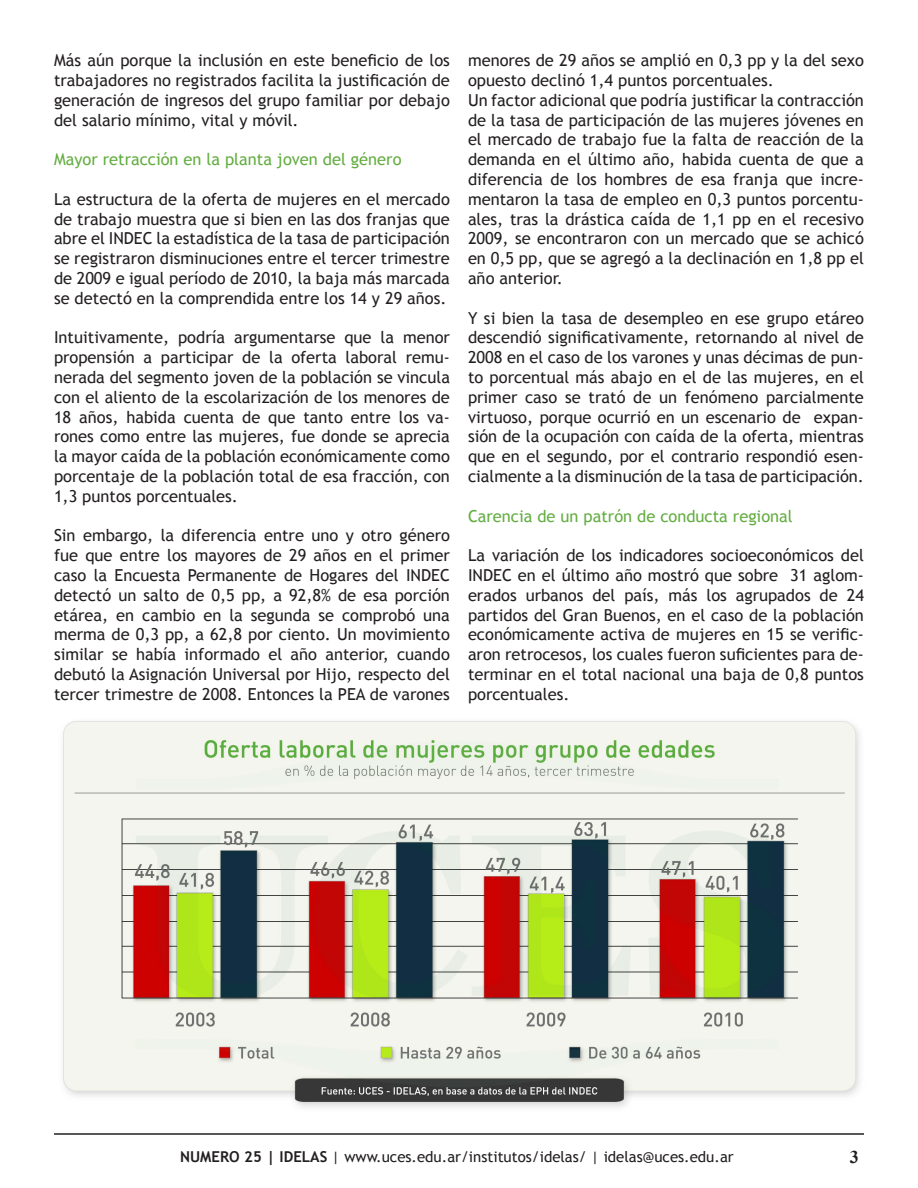
<style>
.page{position:relative;width:918px;height:1188px;background:#fff}
.page>*{position:absolute;margin:0;border:0;box-sizing:border-box;transform-origin:0 0}
.t1{font:700 18px "Times New Roman";color:#231f20}
.t2{font:16.5px/19.8px "Trebuchet MS";color:#231f20;text-align:justify}
.t3{font:16.5px "Trebuchet MS";color:#63ad41}
.t4{font:15px "Trebuchet MS";color:#231f20}
.s1{font-weight:700}
</style>
<div class="page">
<hr style="left:54px;top:1133px;width:810px;height:2px;background:#231f20">
<img style="left:62px;top:721px;width:798px;height:387px">
<p class="t2" style="left:54px;top:51px;width:397px">Más aún porque la inclusión en este beneficio de los trabajadores no registrados facilita la justificación de generación de ingresos del grupo familiar por debajo del salario mínimo, vital y móvil.</p>
<p class="t3" style="left:54px;top:150px;width:349px">Mayor retracción en la planta joven del género</p>
<p class="t2" style="left:54px;top:189px;width:398px">La estructura de la oferta de mujeres en el mercado de trabajo muestra que si bien en las dos franjas que abre el INDEC la estadística de la tasa de participación se registraron disminuciones entre el tercer trimestre de 2009 e igual período de 2010, la baja más marcada se detectó en la comprendida entre los 14 y 29 años.</p>
<p class="t2" style="left:54px;top:328px;width:398px">Intuitivamente, podría argumentarse que la menor propensión a participar de la oferta laboral remu&shy;nerada del segmento joven de la población se vincula con el aliento de la escolarización de los menores de 18 años, habida cuenta de que tanto entre los va&shy;rones como entre las mujeres, fue donde se aprecia la mayor caída de la población económicamente como porcentaje de la población total de esa fracción, con 1,3 puntos porcentuales.</p>
<p class="t2" style="left:54px;top:526px;width:398px">Sin embargo, la diferencia entre uno y otro género fue que entre los mayores de 29 años en el primer caso la Encuesta Permanente de Hogares del INDEC detectó un salto de 0,5 pp, a 92,8% de esa porción etárea, en cambio en la segunda se comprobó una merma de 0,3 pp, a 62,8 por ciento. Un movimiento similar se había informado el año anterior, cuando debutó la Asignación Universal por Hijo, respecto del tercer trimestre de 2008. Entonces la PEA de varones</p>
<p class="t2" style="left:468px;top:51px;width:398px;text-align:left">menores de 29 años se amplió en 0,3 pp y la del sexo opuesto declinó 1,4 puntos porcentuales.<br>Un factor adicional que podría justificar la contracción de la tasa de participación de las mujeres jóvenes en el mercado de trabajo fue la falta de reacción de la demanda en el último año, habida cuenta de que a diferencia de los hombres de esa franja que incre&shy;mentaron la tasa de empleo en 0,3 puntos porcentu&shy;ales, tras la drástica caída de 1,1 pp en el recesivo 2009, se encontraron con un mercado que se achicó en 0,5 pp, que se agregó a la declinación en 1,8 pp el año anterior.</p>
<p class="t2" style="left:468px;top:308px;width:397px">Y si bien la tasa de desempleo en ese grupo etáreo descendió significativamente, retornando al nivel de 2008 en el caso de los varones y unas décimas de pun&shy;to porcentual más abajo en el de las mujeres, en el primer caso se trató de un fenómeno parcialmente virtuoso, porque ocurrió en un escenario de expan&shy;sión de la ocupación con caída de la oferta, mientras que en el segundo, por el contrario respondió esen&shy;cialmente a la disminución de la tasa de participación.</p>
<p class="t3" style="left:468px;top:506px;width:326px">Carencia de un patrón de conducta regional</p>
<p class="t2" style="left:468px;top:546px;width:397px">La variación de los indicadores socioeconómicos del INDEC en el último año mostró que sobre 31 aglom&shy;erados urbanos del país, más los agrupados de 24 partidos del Gran Buenos, en el caso de la población económicamente activa de mujeres en 15 se verific&shy;aron retrocesos, los cuales fueron suficientes para de&shy;terminar en el total nacional una baja de 0,8 puntos porcentuales.</p>
<p class="t4" style="left:180px;top:1147px;width:555px"><span class="s1">NUMERO 25 | IDELAS</span> | www.uces.edu.ar/institutos/idelas/ | idelas@uces.edu.ar</p>
<p class="t1" style="left:850px;top:1144px;width:10px">3</p>
</div>
